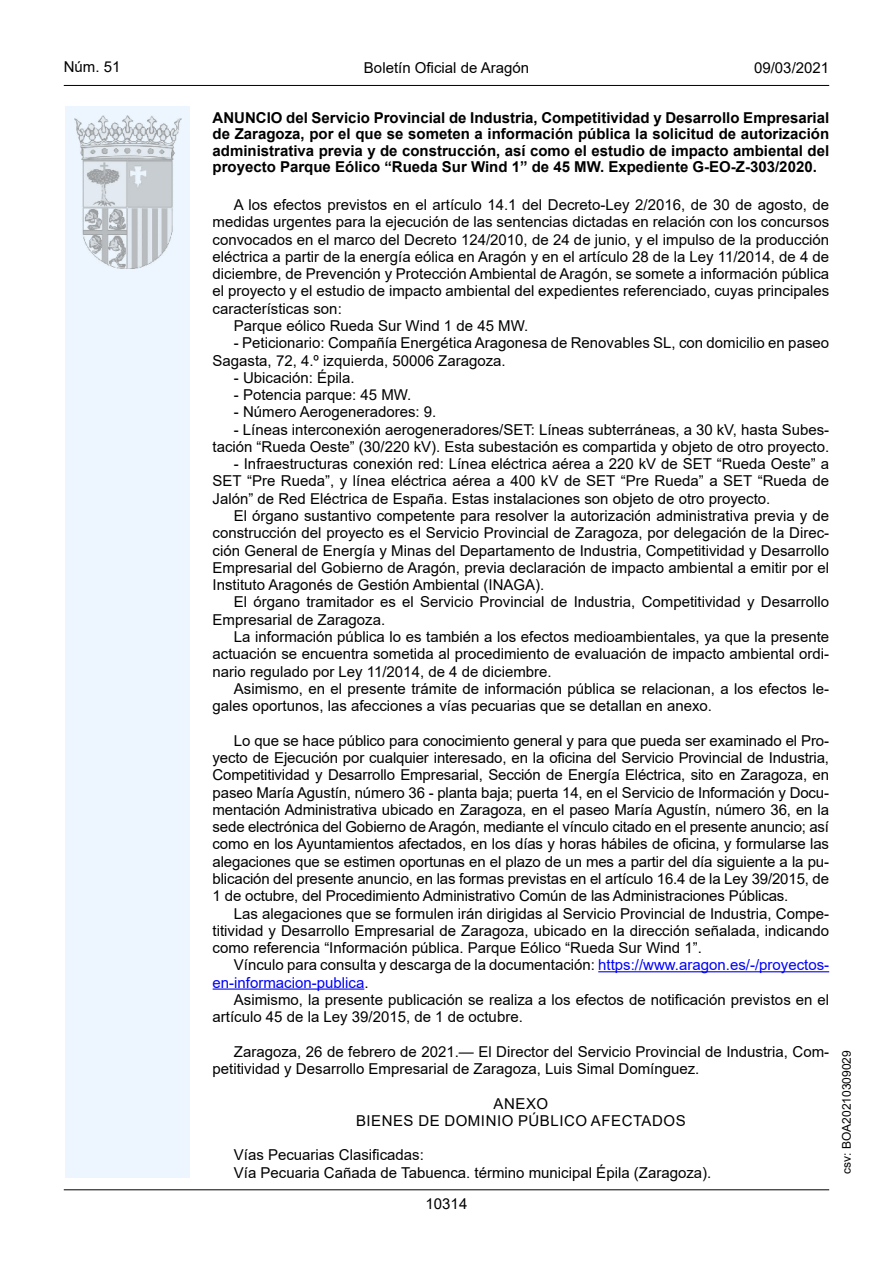
<style>
.page{position:relative;width:893px;height:1263px;background:#fff}
.page>*{position:absolute;margin:0;border:0;box-sizing:border-box;transform-origin:0 0}
.inicio_de_parrafo{font:15px/17.2px "Arial";color:#000;text-align:justify}
.Titulo_text{font:700 15px/16.5px "Arial";color:#000;text-align:justify}
.inicio_de_parrafo-2{font:15px/17.2px "Arial";color:#0000fa}
.center{font:15px "Arial";letter-spacing:.035em;color:#000}
.t1{font:15px "Arial MT2";color:#000}
.t2{font:12px "Arial MT2";color:#000}
.s1{color:#000}
.s2{font-family:"Arial MT2";color:#000}
</style>
<div class="page">
<div style="left:65px;top:106px;width:125px;height:1072px;background:#edf6fe"></div>
<img style="left:75px;top:115px;width:106px;height:153px">
<hr style="left:64px;top:85px;width:765px;height:1px;background:#000">
<hr style="left:64px;top:1189px;width:765px;height:1px;background:#000">
<hr style="left:598px;top:971px;width:231px;height:1px;background:#0000fa">
<hr style="left:213px;top:988px;width:151px;height:2px;background:#0000fa">
<p class="t1" style="left:64px;top:57px;width:58px">Núm. 51</p>
<p class="inicio_de_parrafo" style="left:364px;top:59px;width:167px">Boletín Oficial de Aragón</p>
<p class="t1" style="left:754px;top:57px;width:77px">09/03/2021</p>
<p class="Titulo_text" style="left:213px;top:110px;width:618px">ANUNCIO del Servicio Provincial de Industria, Competitividad y Desarrollo Empresarial de Zaragoza, por el que se someten a información pública la solicitud de autorización administrativa previa y de construcción, así como el estudio de impacto ambiental del proyecto Parque Eólico “Rueda Sur Wind 1” de 45 MW. Expediente G-EO-Z-303/2020.</p>
<p class="inicio_de_parrafo" style="left:213px;top:196px;width:618px;text-indent:21px">A los efectos previstos en el artículo 14.1 del Decreto-Ley 2/2016, de 30 de agosto, de medidas urgentes para la ejecución de las sentencias dictadas en relación con los concursos convocados en el marco del Decreto 124/2010, de 24 de junio, y el impulso de la producción eléctrica a partir de la energía eólica en Aragón y en el artículo 28 de la Ley 11/2014, de 4 de diciembre, de Prevención y Protección Ambiental de Aragón, se somete a información pública el proyecto y el estudio de impacto ambiental del expedientes referenciado, cuyas principales características son:</p>
<p class="inicio_de_parrafo" style="left:234px;top:317px;width:296px">Parque eólico Rueda Sur Wind 1 de 45 MW.</p>
<p class="inicio_de_parrafo" style="left:213px;top:334px;width:618px;text-indent:21px">- Peticionario: Compañía Energética Aragonesa de Renovables SL, con domicilio en paseo<br>Sagasta, 72, 4.º izquierda, 50006 Zaragoza.</p>
<p class="inicio_de_parrafo" style="left:234px;top:369px;width:122px">- Ubicación: Épila.</p>
<p class="inicio_de_parrafo" style="left:234px;top:386px;width:179px">- Potencia parque: 45 MW.</p>
<p class="inicio_de_parrafo" style="left:234px;top:403px;width:204px">- Número Aerogeneradores: 9.</p>
<p class="inicio_de_parrafo" style="left:213px;top:421px;width:618px;text-align:right">- Líneas interconexión aerogeneradores/SET: Líneas subterráneas, a 30 kV, hasta Subes&shy;tación “Rueda Oeste” (30/220 kV). Esta subestación es compartida y objeto de otro proyecto.</p>
<p class="inicio_de_parrafo" style="left:213px;top:455px;width:618px;text-indent:21px">- Infraestructuras conexión red: Línea eléctrica aérea a 220 kV de SET “Rueda Oeste” a SET “Pre Rueda”, y línea eléctrica aérea a 400 kV de SET “Pre Rueda” a SET “Rueda de Jalón” de Red Eléctrica de España. Estas instalaciones son objeto de otro proyecto.</p>
<p class="inicio_de_parrafo" style="left:213px;top:507px;width:618px;text-indent:21px">El órgano sustantivo competente para resolver la autorización administrativa previa y de construcción del proyecto es el Servicio Provincial de Zaragoza, por delegación de la Direc&shy;ción General de Energía y Minas del Departamento de Industria, Competitividad y Desarrollo Empresarial del Gobierno de Aragón, previa declaración de impacto ambiental a emitir por el Instituto Aragonés de Gestión Ambiental (INAGA).</p>
<p class="inicio_de_parrafo" style="left:213px;top:593px;width:618px;text-indent:21px">El órgano tramitador es el Servicio Provincial de Industria, Competitividad y Desarrollo<br>Empresarial de Zaragoza.</p>
<p class="inicio_de_parrafo" style="left:213px;top:628px;width:618px;text-indent:21px">La información pública lo es también a los efectos medioambientales, ya que la presente actuación se encuentra sometida al procedimiento de evaluación de impacto ambiental ordi&shy;nario regulado por Ley 11/2014, de 4 de diciembre.</p>
<p class="inicio_de_parrafo" style="left:213px;top:680px;width:618px;text-indent:21px">Asimismo, en el presente trámite de información pública se relacionan, a los efectos le&shy;gales oportunos, las afecciones a vías pecuarias que se detallan en anexo.</p>
<p class="inicio_de_parrafo" style="left:213px;top:732px;width:618px;text-indent:21px">Lo que se hace público para conocimiento general y para que pueda ser examinado el Pro&shy;yecto de Ejecución por cualquier interesado, en la oficina del Servicio Provincial de Industria, Competitividad y Desarrollo Empresarial, Sección de Energía Eléctrica, sito en Zaragoza, en paseo María Agustín, número 36 - planta baja; puerta 14, en el Servicio de Información y Docu&shy;mentación Administrativa ubicado en Zaragoza, en el paseo María Agustín, número 36, en la sede electrónica del Gobierno de Aragón, mediante el vínculo citado en el presente anuncio; así como en los Ayuntamientos afectados, en los días y horas hábiles de oficina, y formularse las alegaciones que se estimen oportunas en el plazo de un mes a partir del día siguiente a la pu&shy;blicación del presente anuncio, en las formas previstas en el artículo 16.4 de la Ley 39/2015, de 1 de octubre, del Procedimiento Administrativo Común de las Administraciones Públicas.</p>
<p class="inicio_de_parrafo" style="left:213px;top:904px;width:618px;text-indent:21px">Las alegaciones que se formulen irán dirigidas al Servicio Provincial de Industria, Compe&shy;titividad y Desarrollo Empresarial de Zaragoza, ubicado en la dirección señalada, indicando como referencia “Información pública. Parque Eólico “Rueda Sur Wind 1”.</p>
<p class="inicio_de_parrafo-2" style="left:213px;top:956px;width:618px;text-indent:21px"><span class="s1">Vínculo para consulta y descarga de la documentación:</span> https://www.aragon.es/-/proyectos&shy;en-informacion-publica<span class="s2">.</span></p>
<p class="inicio_de_parrafo" style="left:213px;top:991px;width:618px;text-indent:21px">Asimismo, la presente publicación se realiza a los efectos de notificación previstos en el artículo 45 de la Ley 39/2015, de 1 de octubre.</p>
<p class="inicio_de_parrafo" style="left:213px;top:1043px;width:618px;text-indent:21px">Zaragoza, 26 de febrero de 2021.— El Director del Servicio Provincial de Industria, Com&shy;petitividad y Desarrollo Empresarial de Zaragoza, Luis Simal Domínguez.</p>
<p class="center" style="left:494px;top:1093px;width:56px">ANEXO</p>
<p class="center" style="left:356px;top:1110px;width:331px">BIENES DE DOMINIO PÚBLICO AFECTADOS</p>
<p class="inicio_de_parrafo" style="left:234px;top:1146px;width:192px">Vías Pecuarias Clasificadas:</p>
<p class="inicio_de_parrafo" style="left:234px;top:1164px;width:479px">Vía Pecuaria Cañada de Tabuenca. término municipal Épila (Zaragoza).</p>
<p class="t1" style="left:426px;top:1193px;width:43px">10314</p>
<p class="t2" style="left:838px;top:1174px;width:125px;rotate:-90deg">csv: BOA20210309029</p>
</div>
